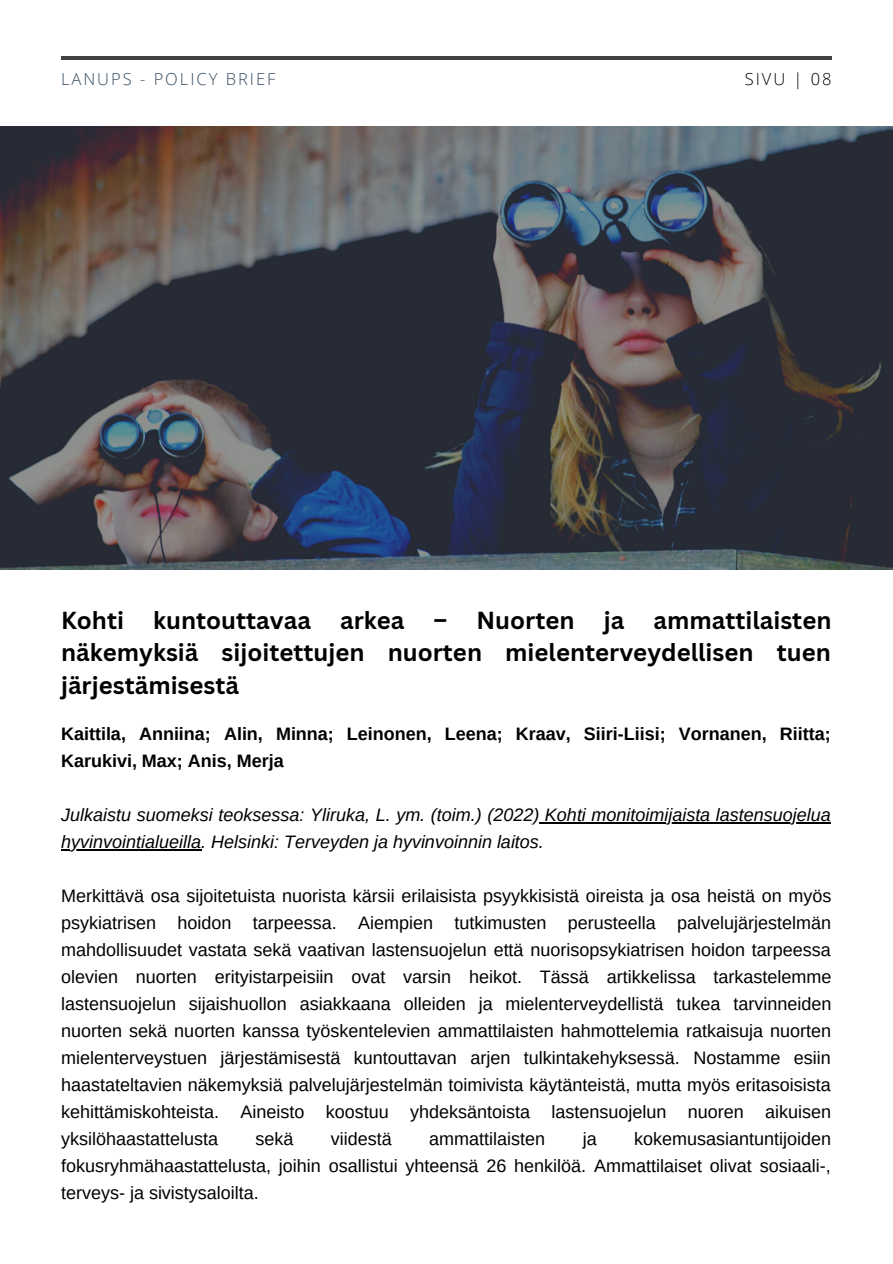
<style>
.page{position:relative;width:893px;height:1264px;background:#fff}
.page>*{position:absolute;margin:0;border:0;box-sizing:border-box;transform-origin:0 0}
.t1{font:700 24px/32.5px "Canva Sans";color:#000;text-align:justify}
.t2{font:18px/27px "Arimo";color:#000;text-align:justify}
.t3{font:italic 18px/27px "Arimo";color:#000}
.t4{font:700 18px/27px "Arimo";color:#000}
.t5{font:300 16.5px "Open Sans";letter-spacing:.12em;color:#364d62}
.t6{font:300 16.5px "Open Sans";letter-spacing:.12em;color:#000}
</style>
<div class="page">
<hr style="left:61px;top:57px;width:770px;height:3px;background:#42413e">
<img style="left:0;top:126px;width:892px;height:443px">
<hr style="left:539px;top:822px;width:291px;height:1px;background:#000">
<hr style="left:61px;top:849px;width:140px;height:1px;background:#000">
<p class="t5" style="left:61px;top:68px;width:216px">LANUPS - POLICY BRIEF</p>
<p class="t6" style="left:744px;top:68px;width:88px">SIVU | 08</p>
<h1 class="t1" style="left:61px;top:603px;width:771px">Kohti kuntouttavaa arkea – Nuorten ja ammattilaisten näkemyksiä sijoitettujen nuorten mielenterveydellisen tuen järjestämisestä</h1>
<p class="t4" style="left:61px;top:720px;width:771px">Kaittila, Anniina; Alin, Minna; Leinonen, Leena; Kraav, Siiri-Liisi; Vornanen, Riitta;<br>Karukivi, Max; Anis, Merja</p>
<p class="t3" style="left:61px;top:801px;width:771px">Julkaistu suomeksi teoksessa: Yliruka, L. ym. (toim.) (2022) Kohti monitoimijaista lastensuojelua hyvinvointialueilla. Helsinki: Terveyden ja hyvinvoinnin laitos.</p>
<p class="t2" style="left:61px;top:882px;width:771px">Merkittävä osa sijoitetuista nuorista kärsii erilaisista psyykkisistä oireista ja osa heistä on myös psykiatrisen hoidon tarpeessa. Aiempien tutkimusten perusteella palvelujärjestelmän mahdollisuudet vastata sekä vaativan lastensuojelun että nuorisopsykiatrisen hoidon tarpeessa olevien nuorten erityistarpeisiin ovat varsin heikot. Tässä artikkelissa tarkastelemme lastensuojelun sijaishuollon asiakkaana olleiden ja mielenterveydellistä tukea tarvinneiden nuorten sekä nuorten kanssa työskentelevien ammattilaisten hahmottelemia ratkaisuja nuorten mielenterveystuen järjestämisestä kuntouttavan arjen tulkintakehyksessä. Nostamme esiin haastateltavien näkemyksiä palvelujärjestelmän toimivista käytänteistä, mutta myös eritasoisista kehittämiskohteista. Aineisto koostuu yhdeksäntoista lastensuojelun nuoren aikuisen yksilöhaastattelusta</p>
<p class="t2" style="left:61px;top:1125px;width:771px;text-indent:573px">kokemusasiantuntijoiden fokusryhmähaastattelusta, joihin osallistui yhteensä 26 henkilöä. Ammattilaiset olivat sosiaali-, terveys- ja sivistysaloilta.</p>
<p class="t2" style="left:255px;top:1125px;width:39px">sekä</p>
<p class="t2" style="left:331px;top:1125px;width:62px">viidestä</p>
<p class="t2" style="left:429px;top:1125px;width:117px">ammattilaisten</p>
<p class="t2" style="left:582px;top:1125px;width:15px">ja</p>
</div>
